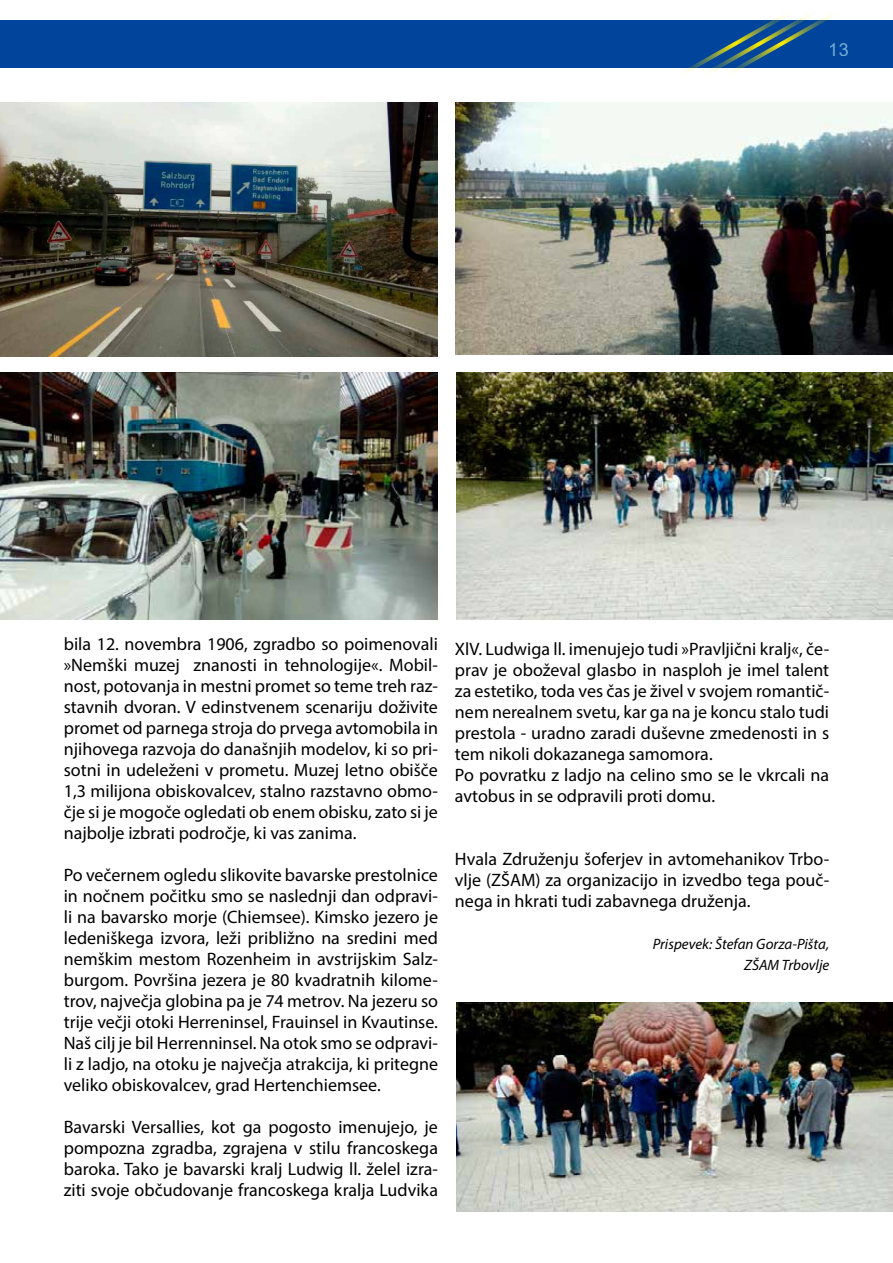
<style>
.page{position:relative;width:893px;height:1263px;background:#fff}
.page>*{position:absolute;margin:0;border:0;box-sizing:border-box;transform-origin:0 0}
.t1{font:18px/21px "Myriad Pro";color:#000;text-align:justify}
.t2{font:18px "Arial";color:#a5daeb}
.t3{font:italic 15px/21px "Myriad Pro";color:#000;text-align:right}
</style>
<div class="page">
<div style="left:0;top:20px;width:893px;height:48px;background:#00459b"></div>
<svg style="left:684px;top:14px;width:148px;height:59px"></svg>
<img style="left:0;top:102px;width:438px;height:254px">
<img style="left:455px;top:102px;width:438px;height:252px">
<img style="left:456px;top:373px;width:437px;height:247px">
<img style="left:0;top:373px;width:438px;height:247px">
<img style="left:456px;top:1002px;width:437px;height:210px">
<p class="t2" style="left:829px;top:37px;width:22px">13</p>
<p class="t1" style="left:64px;top:633px;width:376px">bila 12. novembra 1906, zgradbo so poimenovali »Nemški muzej znanosti in tehnologije«. Mobil&shy;nost, potovanja in mestni promet so teme treh raz&shy;stavnih dvoran. V edinstvenem scenariju doživite promet od parnega stroja do prvega avtomobila in njihovega razvoja do današnjih modelov, ki so pri&shy;sotni in udeleženi v prometu. Muzej letno obišče 1,3 milijona obiskovalcev, stalno razstavno obmo&shy;čje si je mogoče ogledati ob enem obisku, zato si je najbolje izbrati področje, ki vas zanima.</p>
<p class="t1" style="left:64px;top:864px;width:376px">Po večernem ogledu slikovite bavarske prestolnice in nočnem počitku smo se naslednji dan odpravi&shy;li na bavarsko morje (Chiemsee). Kimsko jezero je ledeniškega izvora, leži približno na sredini med nemškim mestom Rozenheim in avstrijskim Salz&shy;burgom. Površina jezera je 80 kvadratnih kilome&shy;trov, največja globina pa je 74 metrov. Na jezeru so trije večji otoki Herreninsel, Frauinsel in Kvautinse.<br>Naš cilj je bil Herrenninsel. Na otok smo se odpravi&shy;li z ladjo, na otoku je največja atrakcija, ki pritegne veliko obiskovalcev, grad Hertenchiemsee.</p>
<p class="t1" style="left:64px;top:1116px;width:376px">Bavarski Versallies, kot ga pogosto imenujejo, je pompozna zgradba, zgrajena v stilu francoskega baroka. Tako je bavarski kralj Ludwig ll. želel izra&shy;ziti svoje občudovanje francoskega kralja Ludvika</p>
<p class="t1" style="left:455px;top:638px;width:376px;text-align:left">XlV. Ludwiga ll. imenujejo tudi »Pravljični kralj«, če&shy;prav je oboževal glasbo in nasploh je imel talent za estetiko, toda ves čas je živel v svojem romantič&shy;nem nerealnem svetu, kar ga na je koncu stalo tudi prestola - uradno zaradi duševne zmedenosti in s tem nikoli dokazanega samomora.<br>Po povratku z ladjo na celino smo se le vkrcali na avtobus in se odpravili proti domu.</p>
<p class="t1" style="left:455px;top:848px;width:376px">Hvala Združenju šoferjev in avtomehanikov Trbo&shy;vlje (ZŠAM) za organizacijo in izvedbo tega pouč&shy;nega in hkrati tudi zabavnega druženja.</p>
<p class="t3" style="left:653px;top:933px;width:178px">Prispevek: Štefan Gorza-Pišta,<br>ZŠAM Trbovlje</p>
</div>
